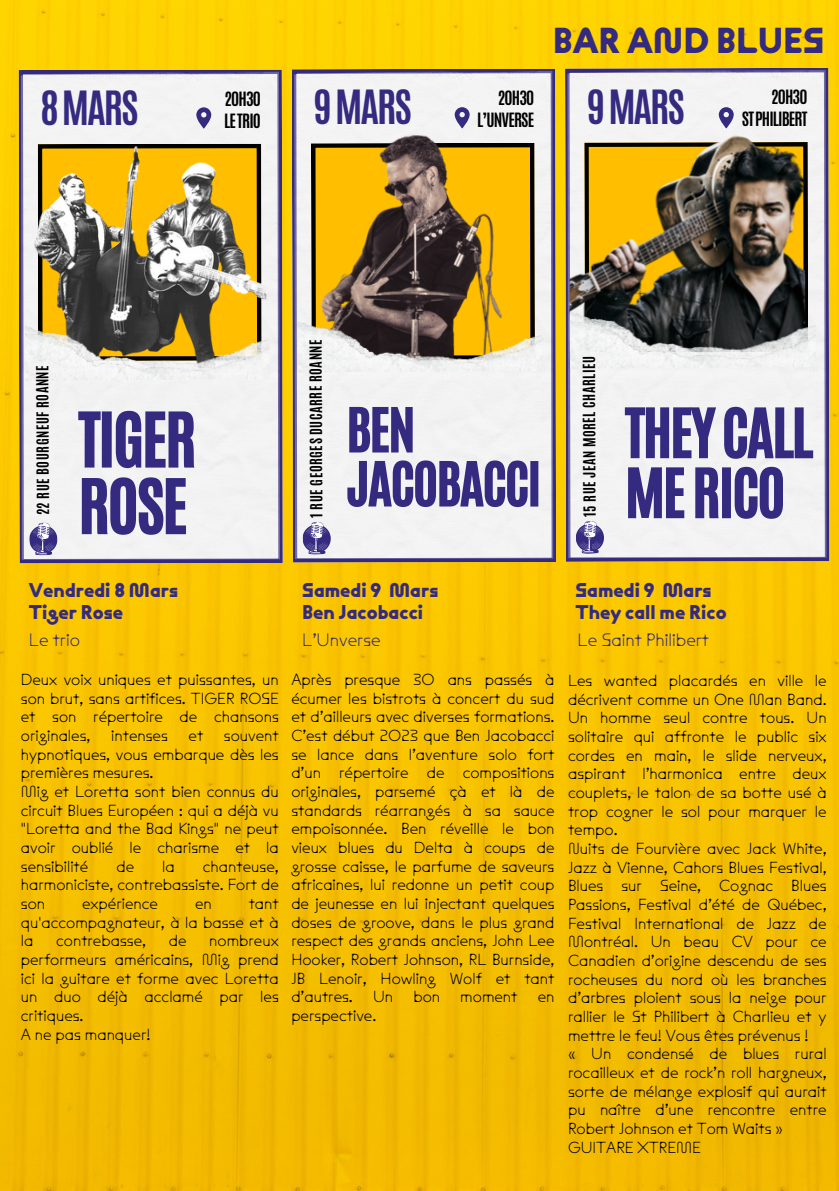
<style>
.page{position:relative;width:839px;height:1191px;background:#fff}
.page>*{position:absolute;margin:0;border:0;box-sizing:border-box;transform-origin:0 0}
.t1{font:63.6px "CA Generated";letter-spacing:-.035em;color:#342a80}
.t2{font:57.6px "CA Generated";letter-spacing:-.035em;color:#342a80}
.t3{font:51.6px/54px "CA Generated";letter-spacing:-.035em;color:#342a80}
.t4{font:700 39.4px "Antonio";letter-spacing:-.055em;color:#342a80}
.t5{font:700 36px "ABC Maxi Round";color:#342a80}
.t6{font:700 20px "ABC Maxi Round";color:#342a80}
.t7{font:300 18px "ABC Maxi Round";color:#342a80}
.t8{font:700 16.4px "Antonio";letter-spacing:-.055em;color:#000}
.t9{font:300 16px/18.6px "ABC Maxi Round";color:#000;text-align:justify}
.t10{font:700 14px "Antonio";letter-spacing:.03em;color:#000}
</style>
<div class="page">
<img style="left:0;top:0;width:838px;height:1191px">
<svg style="left:18px;top:70px;width:265px;height:494px;background:#695564"></svg>
<div style="left:21px;top:72px;width:259px;height:488px;background:#f3f2f2"></div>
<img style="left:17px;top:122px;width:249px;height:246px">
<img style="left:25px;top:324px;width:245px;height:57px">
<svg style="left:29px;top:522px;width:29px;height:34px"></svg>
<svg style="left:292px;top:69px;width:264px;height:494px;background:#5a4a71"></svg>
<div style="left:294px;top:71px;width:259px;height:488px;background:#f4f3f3"></div>
<img style="left:297px;top:135px;width:237px;height:180px">
<img style="left:297px;top:315px;width:246px;height:57px">
<svg style="left:302px;top:521px;width:29px;height:34px"></svg>
<svg style="left:565px;top:68px;width:264px;height:494px;background:#5b4c73"></svg>
<div style="left:567px;top:70px;width:259px;height:488px;background:#f3f2f2"></div>
<img style="left:569px;top:111px;width:236px;height:199px">
<img style="left:569px;top:310px;width:246px;height:2px">
<img style="left:569px;top:312px;width:247px;height:57px">
<svg style="left:575px;top:521px;width:29px;height:33px"></svg>
<svg style="left:196px;top:107px;width:15px;height:21px"></svg>
<svg style="left:454px;top:107px;width:15px;height:21px"></svg>
<svg style="left:718px;top:107px;width:15px;height:21px"></svg>
<p class="t5" style="left:552px;top:17px;width:273px">BAR AND BLUES</p>
<p class="t4" style="left:41px;top:80px;width:99px">8MARS</p>
<p class="t4" style="left:587px;top:79px;width:99px">9MARS</p>
<p class="t4" style="left:314px;top:79px;width:99px">9MARS</p>
<p class="t8" style="left:498px;top:86px;width:38px">20H30</p>
<p class="t8" style="left:477px;top:108px;width:58px">L’UNVERSE</p>
<p class="t8" style="left:224px;top:87px;width:38px">20H30</p>
<p class="t8" style="left:224px;top:109px;width:38px">LETRIO</p>
<p class="t8" style="left:771px;top:85px;width:38px">20H30</p>
<p class="t8" style="left:741px;top:107px;width:67px">STPHILIBERT</p>
<p class="t10" style="left:33px;top:515px;width:152px;rotate:-90deg">22 RUE BOURGNEUF ROANNE</p>
<p class="t1" style="left:78px;top:394px;width:119px">TIGER</p>
<p class="t1" style="left:78px;top:461px;width:111px">ROSE</p>
<p class="t10" style="left:306px;top:518px;width:180px;rotate:-90deg">1 RUE GEORGES DUCARRE ROANNE</p>
<p class="t3" style="left:346px;top:403px;width:196px">BEN<br>JACOBACCI</p>
<p class="t10" style="left:579px;top:517px;width:162px;rotate:-90deg">51 RUE JEAN MOREL CHARLIEU</p>
<p class="t2" style="left:625px;top:392px;width:189px">THEYCALL</p>
<p class="t2" style="left:625px;top:452px;width:162px">MERICO</p>
<p class="t6" style="left:29px;top:577px;width:151px">Vendredi 8 Mars</p>
<p class="t6" style="left:29px;top:599px;width:96px">Tiger Rose</p>
<p class="t7" style="left:29px;top:628px;width:53px">Le trio</p>
<p class="t7" style="left:302px;top:628px;width:80px">L’Unverse</p>
<p class="t7" style="left:577px;top:628px;width:133px">Le Saint Philibert</p>
<p class="t6" style="left:575px;top:577px;width:138px">Samedi 9 Mars</p>
<p class="t6" style="left:575px;top:599px;width:153px">They call me Rico</p>
<p class="t6" style="left:302px;top:577px;width:138px">Samedi 9 Mars</p>
<p class="t6" style="left:302px;top:599px;width:122px">Ben Jacobacci</p>
<p class="t9" style="left:21px;top:670px;width:259px">Deux voix uniques et puissantes, un son brut, sans artifices. TIGER ROSE et son répertoire de chansons originales,</p>
<p class="t9" style="left:111px;top:726px;width:58px">intenses</p>
<p class="t9" style="left:188px;top:726px;width:16px">et</p>
<p class="t9" style="left:21px;top:726px;width:259px;text-indent:203px">souvent hypnotiques, vous embarque dès les premières mesures.</p>
<p class="t9" style="left:21px;top:782px;width:259px">Mig et Loretta sont bien connus du circuit Blues Européen : qui a déjà vu "Loretta and the Bad Kings" ne peut avoir oublié le charisme et la sensibilité</p>
<p class="t9" style="left:21px;top:857px;width:259px;text-indent:182px">chanteuse, harmoniciste, contrebassiste. Fort de son</p>
<p class="t9" style="left:116px;top:857px;width:19px">de</p>
<p class="t9" style="left:162px;top:857px;width:14px">la</p>
<p class="t9" style="left:82px;top:894px;width:77px">expérience</p>
<p class="t9" style="left:195px;top:894px;width:18px">en</p>
<p class="t9" style="left:21px;top:894px;width:259px;text-indent:228px">tant qu'accompagnateur, à la basse et à la</p>
<p class="t9" style="left:21px;top:932px;width:259px;text-indent:188px">nombreux performeurs américains, Mig prend ici la guitare et forme avec Loretta un duo déjà acclamé par les critiques.</p>
<p class="t9" style="left:21px;top:1025px;width:131px">A ne pas manquer!</p>
<p class="t9" style="left:56px;top:932px;width:91px">contrebasse,</p>
<p class="t9" style="left:169px;top:932px;width:19px">de</p>
<p class="t9" style="left:291px;top:670px;width:264px">Après presque 30 ans passés à écumer les bistrots à concert du sud et d’ailleurs avec diverses formations.<br>C’est début 2023 que Ben Jacobacci se lance dans l’aventure solo fort d’un répertoire de compositions originales, parsemé çà et là de standards réarrangés à sa sauce empoisonnée. Ben réveille le bon vieux blues du Delta à coups de grosse caisse, le parfume de saveurs africaines, lui redonne un petit coup de jeunesse en lui injectant quelques doses de groove, dans le plus grand respect des grands anciens, John Lee Hooker, Robert Johnson, RL Burnside, JB Lenoir, Howling Wolf et tant d’autres.</p>
<p class="t9" style="left:373px;top:988px;width:22px">Un</p>
<p class="t9" style="left:413px;top:988px;width:28px">bon</p>
<p class="t9" style="left:460px;top:988px;width:59px">moment</p>
<p class="t9" style="left:537px;top:988px;width:18px">en</p>
<p class="t9" style="left:291px;top:1006px;width:86px">perspective.</p>
<p class="t9" style="left:568px;top:671px;width:260px">Les wanted placardés en ville le décrivent comme un One Man Band.<br>Un homme seul contre tous. Un solitaire qui affronte le public six cordes en main, le slide nerveux, aspirant l’harmonica entre deux couplets, le talon de sa botte usé à trop cogner le sol pour marquer le tempo.</p>
<p class="t9" style="left:568px;top:839px;width:260px">Nuits de Fourvière avec Jack White, Jazz à Vienne, Cahors Blues Festival, Blues sur Seine, Cognac Blues Passions, Festival d’été de Québec, Festival International de Jazz de Montréal. Un beau CV pour ce Canadien d’origine descendu de ses rocheuses du nord où les branches d’arbres ploient sous la neige pour rallier le St Philibert à Charlieu et y mettre le feu! Vous êtes prévenus !</p>
<p class="t9" style="left:568px;top:1044px;width:260px">« Un condensé de blues rural rocailleux et de rock’n roll hargneux, sorte de mélange explosif qui aurait pu naître d’une rencontre entre Robert Johnson et Tom Waits »</p>
<p class="t9" style="left:568px;top:1138px;width:134px">GUITARE XTREME</p>
</div>
